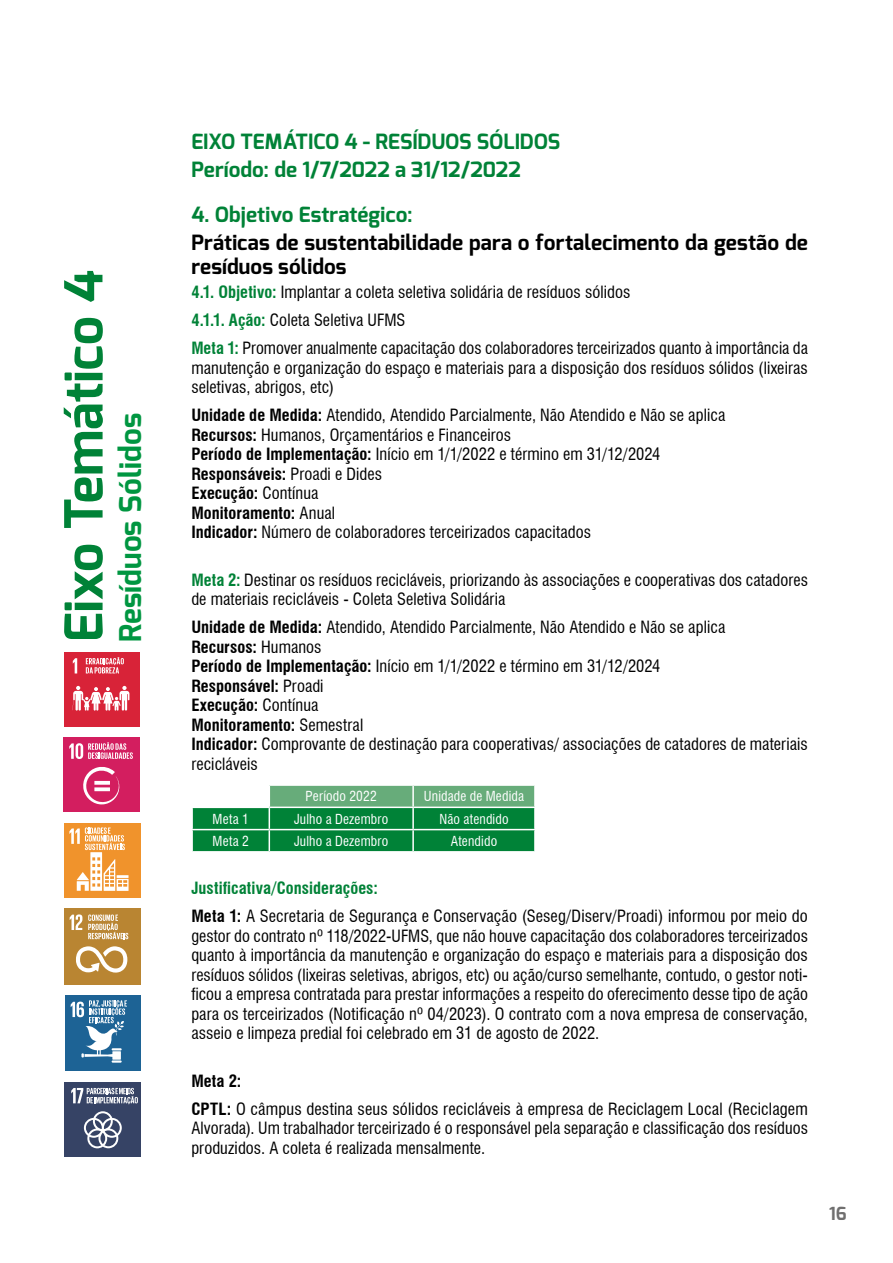
<style>
.page{position:relative;width:893px;height:1263px;background:#fff}
.page>*{position:absolute;margin:0;border:0;box-sizing:border-box;transform-origin:0 0}
.t1{font:700 52.5px "Exo";color:#008237}
.t2{font:700 30px "Exo";color:#009641}
.t3{font:700 21px/28.3px "Exo";color:#008237}
.t4{font:700 21px/24.2px "Exo";letter-spacing:.005em;color:#000}
.t5{font:700 18px "Exo";color:#706f6f}
.t6{font:condensed 16.5px/19.5px "Swiss 721 BT";letter-spacing:.005em;color:#000}
.t7{font:condensed 13.5px "Swiss 721 BT";letter-spacing:.015em;color:#fff}
.s1{font-weight:700;color:#008237}
.s2{font-weight:700}
</style>
<div class="page">
<div style="left:64px;top:908px;width:76px;height:76px;background:#b98532"></div>
<svg style="left:70px;top:914px;width:12px;height:16px"></svg>
<svg style="left:76px;top:946px;width:51px;height:26px"></svg>
<svg style="left:88px;top:914px;width:40px;height:25px"></svg>
<div style="left:64px;top:1082px;width:77px;height:75px;background:#364365"></div>
<svg style="left:84px;top:1111px;width:38px;height:37px"></svg>
<svg style="left:71px;top:1088px;width:67px;height:16px"></svg>
<div style="left:65px;top:995px;width:76px;height:76px;background:#1d6395"></div>
<svg style="left:71px;top:1000px;width:56px;height:63px"></svg>
<div style="left:64px;top:823px;width:76px;height:74px;background:#f0932c"></div>
<svg style="left:69px;top:827px;width:60px;height:64px"></svg>
<div style="left:64px;top:738px;width:76px;height:74px;background:#d31e5f"></div>
<svg style="left:83px;top:767px;width:37px;height:37px"></svg>
<svg style="left:69px;top:742px;width:64px;height:17px"></svg>
<div style="left:64px;top:653px;width:76px;height:74px;background:#d82338"></div>
<svg style="left:73px;top:658px;width:4px;height:15px"></svg>
<svg style="left:72px;top:686px;width:57px;height:25px"></svg>
<svg style="left:86px;top:657px;width:38px;height:16px"></svg>
<svg style="left:192px;top:785px;width:343px;height:66px;background:#3b9d62"></svg>
<hr style="left:413px;top:829px;width:123px;height:1px;background:#fff">
<hr style="left:412px;top:830px;width:2px;height:21px;background:#fff">
<hr style="left:534px;top:830px;width:2px;height:21px;background:#fff">
<h1 class="t1" style="left:50px;top:642px;width:373px;rotate:-90deg">Eixo Temático 4</h1>
<h2 class="t2" style="left:111px;top:642px;width:231px;rotate:-90deg">Resíduos Sólidos</h2>
<p class="t3" style="left:191px;top:127px;width:370px">EIXO TEMÁTICO 4 - RESÍDUOS SÓLIDOS<br>Período: de 1/7/2022 a 31/12/2022</p>
<p class="t3" style="left:191px;top:200px;width:223px">4. Objetivo Estratégico:</p>
<p class="t4" style="left:191px;top:231px;width:618px">Práticas de sustentabilidade para o fortalecimento da gestão de resíduos sólidos</p>
<p class="t6" style="left:191px;top:278px;width:618px;line-height:28px"><span class="s1">4.1. Objetivo:</span> Implantar a coleta seletiva solidária de resíduos sólidos<br><span class="s1">4.1.1. Ação:</span> Coleta Seletiva UFMS<br><span class="s1">Meta 1:</span> Promover anualmente capacitação dos colaboradores terceirizados quanto à importância da</p>
<p class="t6" style="left:191px;top:358px;width:618px">manutenção e organização do espaço e materiais para a disposição dos resíduos sólidos (lixeiras seletivas, abrigos, etc)</p>
<p class="t6" style="left:191px;top:405px;width:535px"><span class="s2">Unidade de Medida:</span> Atendido, Atendido Parcialmente, Não Atendido e Não se aplica <span class="s2">Recursos:</span> Humanos, Orçamentários e Financeiros<br><span class="s2">Período de Implementação:</span> Início em 1/1/2022 e término em 31/12/2024<br><span class="s2">Responsáveis:</span> Proadi e Dides<br><span class="s2">Execução:</span> Contínua<br><span class="s2">Monitoramento:</span> Anual<br><span class="s2">Indicador:</span> Número de colaboradores terceirizados capacitados</p>
<p class="t6" style="left:191px;top:570px;width:618px"><span class="s1">Meta 2:</span> Destinar os resíduos recicláveis, priorizando às associações e cooperativas dos catadores de materiais recicláveis - Coleta Seletiva Solidária</p>
<p class="t6" style="left:191px;top:617px;width:618px"><span class="s2">Unidade de Medida:</span> Atendido, Atendido Parcialmente, Não Atendido e Não se aplica<br><span class="s2">Recursos:</span> Humanos<br><span class="s2">Período de Implementação:</span> Início em 1/1/2022 e término em 31/12/2024<br><span class="s2">Responsável:</span> Proadi<br><span class="s2">Execução:</span> Contínua<br><span class="s2">Monitoramento:</span> Semestral<br><span class="s2">Indicador:</span> Comprovante de destinação para cooperativas/ associações de catadores de materiais recicláveis</p>
<p class="t7" style="left:306px;top:788px;width:73px">Período 2022</p>
<p class="t7" style="left:424px;top:788px;width:102px">Unidade de Medida</p>
<p class="t7" style="left:213px;top:811px;width:38px">Meta 1</p>
<p class="t7" style="left:294px;top:811px;width:96px">Julho a Dezembro</p>
<p class="t7" style="left:439px;top:811px;width:71px">Não atendido</p>
<p class="t7" style="left:213px;top:833px;width:38px">Meta 2</p>
<p class="t7" style="left:294px;top:833px;width:96px">Julho a Dezembro</p>
<p class="t7" style="left:451px;top:833px;width:48px">Atendido</p>
<p class="t6" style="left:191px;top:874px;width:618px;line-height:28px"><span class="s1">Justificativa/Considerações:<br></span><span class="s2">Meta 1:</span> A Secretaria de Segurança e Conservação (Seseg/Diserv/Proadi) informou por meio do</p>
<p class="t6" style="left:191px;top:926px;width:618px;text-align:justify">gestor do contrato nº 118/2022-UFMS, que não houve capacitação dos colaboradores terceirizados quanto à importância da manutenção e organização do espaço e materiais para a disposição dos resíduos sólidos (lixeiras seletivas, abrigos, etc) ou ação/curso semelhante, contudo, o gestor noti&shy;ficou a empresa contratada para prestar informações a respeito do oferecimento desse tipo de ação para os terceirizados (Notificação nº 04/2023). O contrato com a nova empresa de conservação, asseio e limpeza predial foi celebrado em 31 de agosto de 2022.</p>
<p class="t6" style="left:191px;top:1066px;width:618px;line-height:28px"><span class="s2">Meta 2:<br>CPTL:</span> O câmpus destina seus sólidos recicláveis à empresa de Reciclagem Local (Reciclagem</p>
<p class="t6" style="left:191px;top:1118px;width:618px">Alvorada). Um trabalhador terceirizado é o responsável pela separação e classificação dos resíduos produzidos. A coleta é realizada mensalmente.</p>
<p class="t5" style="left:829px;top:1202px;width:19px">16</p>
</div>
